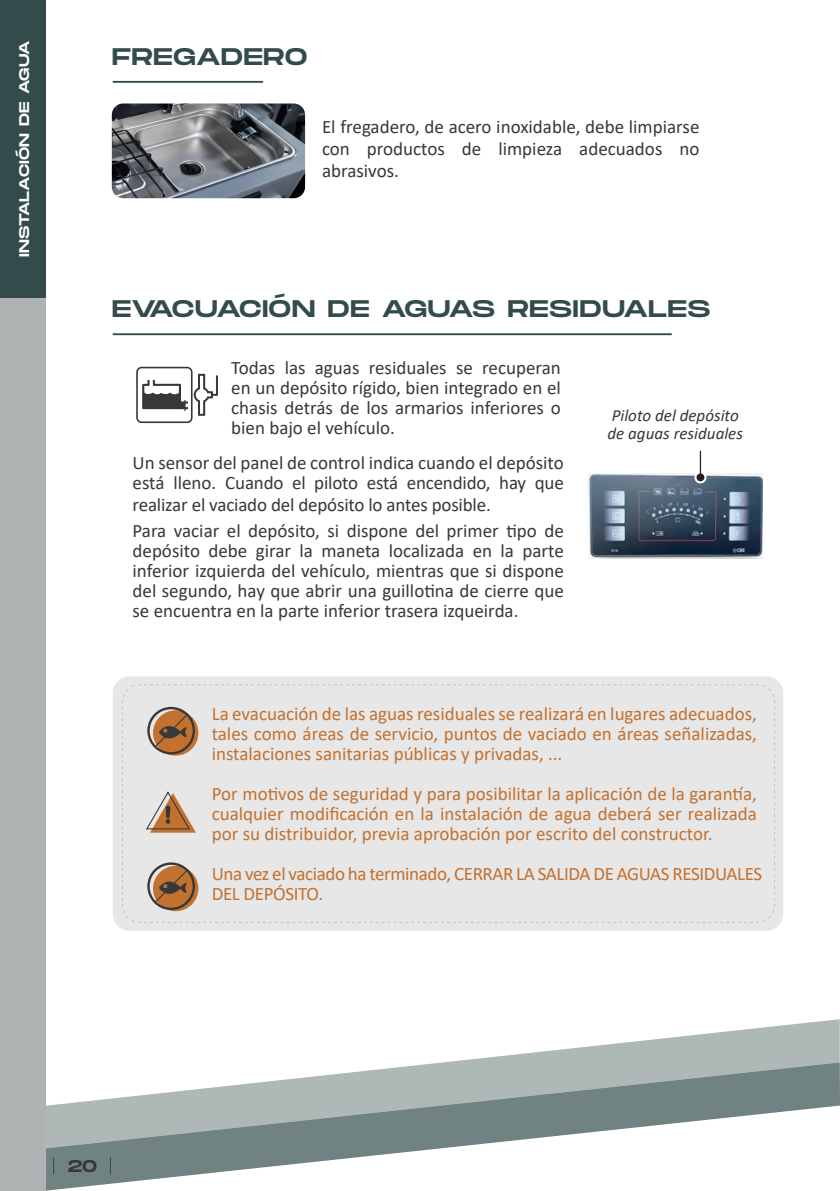
<style>
.page{position:relative;width:840px;height:1191px;background:#fff}
.page>*{position:absolute;margin:0;border:0;box-sizing:border-box;transform-origin:0 0}
.CUERPO{font:24px "Monument Extended";letter-spacing:.01em;color:#334c4b}
.CUERPO-2{font:19px/20px "Calibri";color:#383839;text-align:justify}
.CUERPO-3{font:19px/20px "Calibri";letter-spacing:-.005em;color:#c2712f;text-align:justify}
.CUERPO-4{font:italic 17px/18px "Calibri";color:#383839}
.t1{font:17px "Monument Extended";color:#383839}
.CUERPO-5{font:14px "Monument Extended";letter-spacing:.01em;color:#fff}
</style>
<div class="page">
<svg style="left:45px;top:855px;width:793px;height:336px"></svg>
<div style="left:113px;top:676px;width:669px;height:255px;background:#e8e7e7;border-radius:17px"></div>
<svg style="left:122px;top:684px;width:653px;height:239px"></svg>
<hr style="left:113px;top:81px;width:150px;height:2px;background:#334c4b">
<hr style="left:113px;top:333px;width:558px;height:2px;background:#334c4b">
<img style="left:112px;top:103px;width:193px;height:95px">
<svg style="left:136px;top:367px;width:82px;height:56px"></svg>
<svg style="left:145px;top:791px;width:51px;height:41px"></svg>
<div style="left:153px;top:866px;width:45px;height:45px;background:#c2712f;border-radius:50%"></div>
<svg style="left:147px;top:862px;width:48px;height:48px"></svg>
<div style="left:153px;top:710px;width:45px;height:45px;background:#c2712f;border-radius:50%"></div>
<svg style="left:147px;top:707px;width:48px;height:47px"></svg>
<img style="left:588px;top:473px;width:173px;height:86px">
<svg style="left:694px;top:471px;width:12px;height:12px"></svg>
<svg style="left:696px;top:473px;width:8px;height:8px"></svg>
<svg style="left:699px;top:451px;width:1px;height:26px"></svg>
<div style="left:0;top:0;width:45px;height:1191px;background:#afb3b3"></div>
<div style="left:0;top:0;width:45px;height:298px;background:#334c4b"></div>
<img style="left:839px;top:1019px;width:1px;height:87px">
<svg style="left:838px;top:1019px;width:1px;height:87px"></svg>
<svg style="left:53px;top:1157px;width:1px;height:17px"></svg>
<svg style="left:110px;top:1157px;width:1px;height:17px"></svg>
<p class="CUERPO-5" style="left:14px;top:257px;width:218px;rotate:-90deg">INSTALACIÓN DE AGUA</p>
<p class="CUERPO" style="left:112px;top:39px;width:197px">FREGADERO</p>
<p class="CUERPO-2" style="left:322px;top:116px;width:379px;line-height:22px">El fregadero, de acero inoxidable, debe limpiarse con productos de limpieza adecuados no abrasivos.</p>
<p class="CUERPO" style="left:112px;top:291px;width:600px">EVACUACIÓN DE AGUAS RESIDUALES</p>
<p class="CUERPO-2" style="left:231px;top:357px;width:331px">Todas las aguas residuales se recuperan en un depósito rígido, bien integrado en el chasis detrás de los armarios inferiores o bien bajo el vehículo.</p>
<p class="CUERPO-2" style="left:132px;top:452px;width:432px">Un sensor del panel de control indica cuando el depósito está lleno. Cuando el piloto está encendido, hay que</p>
<p class="CUERPO-2" style="left:132px;top:494px;width:359px">realizar el vaciado del depósito lo antes posible.</p>
<p class="CUERPO-2" style="left:132px;top:520px;width:432px">Para vaciar el depósito, si dispone del primer tipo de depósito debe girar la maneta localizada en la parte inferior izquierda del vehículo, mientras que si dispone del segundo, hay que abrir una guillotina de cierre que se encuentra en la parte inferior trasera izqueirda.</p>
<p class="CUERPO-4" style="left:607px;top:405px;width:137px">Piloto del depósito de aguas residuales</p>
<p class="CUERPO-3" style="left:212px;top:703px;width:546px">La evacuación de las aguas residuales se realizará en lugares adecuados, tales como áreas de servicio, puntos de vaciado en áreas señalizadas, instalaciones sanitarias públicas y privadas, ...</p>
<p class="CUERPO-3" style="left:212px;top:782px;width:546px">Por motivos de seguridad y para posibilitar la aplicación de la garantía, cualquier modificación en la instalación de agua deberá ser realizada por su distribuidor, previa aprobación por escrito del constructor.</p>
<p class="CUERPO-3" style="left:212px;top:863px;width:551px">Una vez el vaciado ha terminado, CERRAR LA SALIDA DE AGUAS RESIDUALES<br>DEL DEPÓSITO.</p>
<p class="t1" style="left:68px;top:1153px;width:31px">20</p>
</div>
